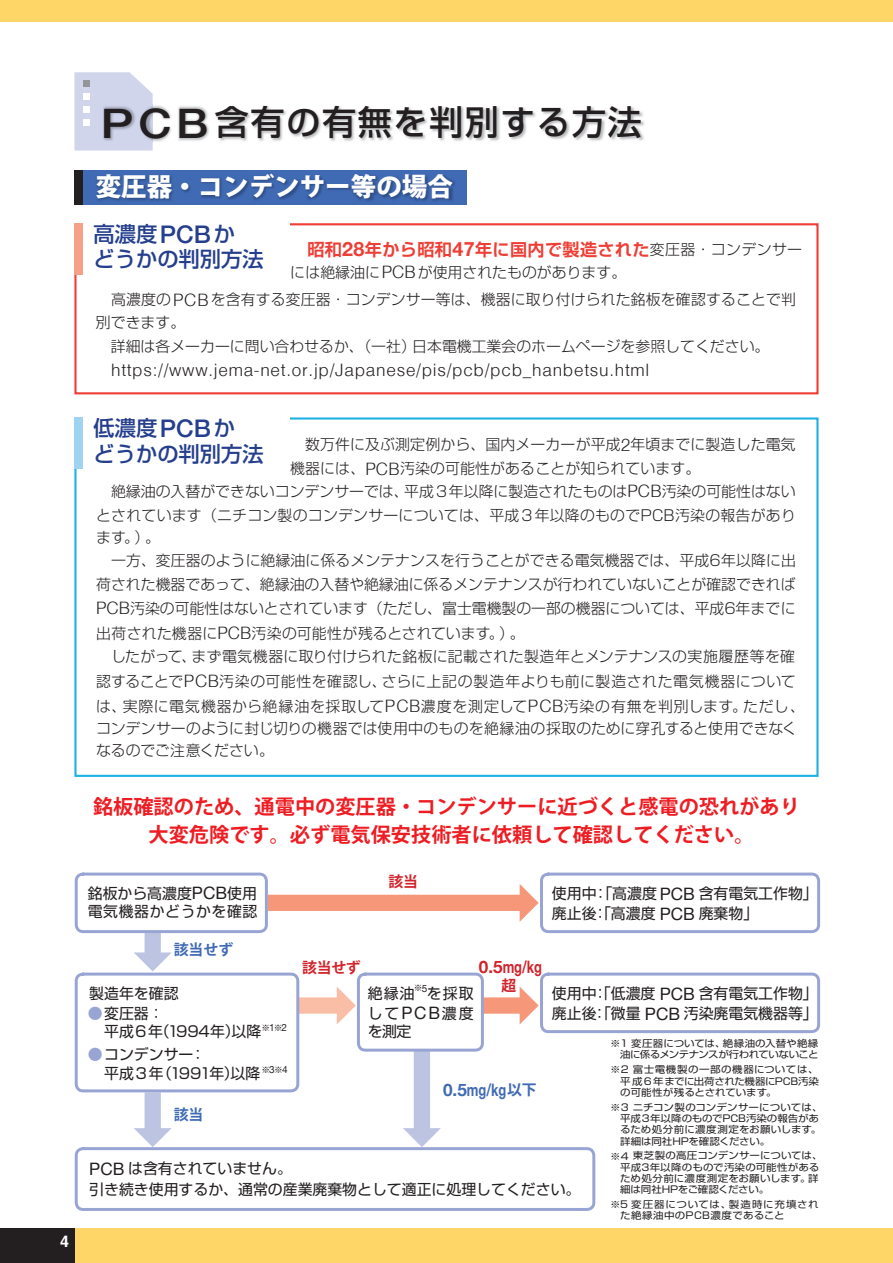
<style>
.page{position:relative;width:893px;height:1263px;background:#fff}
.page>*{position:absolute;margin:0;border:0;box-sizing:border-box;transform-origin:0 0}
.t1{font:500 40.8px "Helvetica Neue LT Std";color:#231f20;scale:1.12 1}
.t2{font:500 34.05px "Shin Go Pro";letter-spacing:.05em;color:#231f20}
.t3{font:800 25.5px "Koz Go Pro";color:#fff}
.t4{font:500 21.3px/25.5px "Shin Go Pro";color:#253f8e}
.t5{font:700 20.25px/27.6px "Koz Go Pro";color:#ee1d23;text-align:center}
.t6{font:300 17.1px "Helvetica";letter-spacing:.045em;color:#231f20}
.t7{font:700 17.1px "Shin Go Pro De";letter-spacing:.02em;color:#ee3e35}
.t8{font:700 17.1px "Helvetica Neue";color:#406ab4}
.t9{font:700 17.1px "Helvetica Neue";color:#d1232a}
.t10{font:700 15.9px "Helvetica";color:#fff}
.t11{font:300 14.85px/27.2px "Shin Go Pro";letter-spacing:.005em;color:#231f20}
.t12{font:14.85px/20.2px "Shin Go Pro";color:#231f20}
.t13{font:300 14.85px/25px "Shin Go Pro";letter-spacing:.03em;color:#231f20}
.t14{font:14.85px/18.6px "Shin Go Pro";letter-spacing:.04em;color:#231f20}
.t15{font:14.85px/20.5px "Shin Go Pro";letter-spacing:.075em;color:#231f20}
.t16{font:700 14.85px "Koz Go Pro";letter-spacing:-.015em;color:#d1232a}
.t17{font:700 14.85px "Koz Go Pro";color:#406ab4}
.t18{font:9.6px/11.2px "Shin Go Pro";color:#231f20;scale:1.09 1}
.t19{font:9.6px/11.2px "Shin Go Pro";letter-spacing:-.04em;color:#231f20;text-align:right;scale:1.09 1}
.t20{font:9.6px/11.2px "Shin Go Pro";letter-spacing:.05em;color:#231f20;scale:1.09 1}
.t21{font:8.7px "Shin Go Pro";color:#231f20}
.s1{font-family:"Helvetica Neue LT Std";font-size:40.8px}
.s2{font-family:"Helvetica Neue LT Std";font-size:24.45px}
.s3{font-family:"Helvetica Neue";font-size:19.65px}
.s4{font-family:"Shin Go Pro";font-weight:300;font-size:14.85px;color:#231f20}
.s5{font-family:"Helvetica";font-size:17.1px}
.s6{font-family:"Helvetica Neue";font-size:17.1px}
.s7{color:#98a4d3}
.s8{font-family:"Helvetica Neue";font-size:10.05px}
.s9{font-family:"Koz Go Pro";font-size:14.85px}
</style>
<div class="page">
<div style="left:0;top:1229px;width:893px;height:34px;background:#fed667"></div>
<div style="left:0;top:0;width:893px;height:21px;background:#fed667"></div>
<div style="left:0;top:1229px;width:74px;height:34px;background:#231f20"></div>
<svg style="left:74px;top:72px;width:79px;height:79px;background:#d4d8ec"></svg>
<div style="left:83px;top:80px;width:6px;height:7px;background:#939598"></div>
<div style="left:83px;top:93px;width:6px;height:7px;background:#fff"></div>
<div style="left:83px;top:106px;width:6px;height:7px;background:#fff"></div>
<div style="left:83px;top:119px;width:6px;height:7px;background:#fff"></div>
<svg style="left:268px;top:884px;width:271px;height:38px"></svg>
<svg style="left:299px;top:986px;width:57px;height:38px"></svg>
<svg style="left:134px;top:933px;width:38px;height:38px"></svg>
<svg style="left:134px;top:1092px;width:38px;height:55px"></svg>
<svg style="left:403px;top:1051px;width:38px;height:96px"></svg>
<svg style="left:484px;top:986px;width:55px;height:38px"></svg>
<div style="left:75px;top:1147px;width:520px;height:64px;border:3px solid #98a4d3;border-radius:7px"></div>
<div style="left:74px;top:223px;width:745px;height:171px;border:2px solid #ee3e35"></div>
<div style="left:74px;top:417px;width:745px;height:360px;border:2px solid #1fb0e6"></div>
<img style="left:103px;top:104px;width:542px;height:38px">
<div style="left:74px;top:170px;width:393px;height:34px;background:#406ab4"></div>
<img style="left:96px;top:175px;width:359px;height:26px">
<div style="left:74px;top:170px;width:9px;height:34px;background:#231f20"></div>
<div style="left:67px;top:216px;width:223px;height:54px;background:#fff"></div>
<div style="left:67px;top:410px;width:223px;height:54px;background:#fff"></div>
<div style="left:74px;top:223px;width:9px;height:51px;background:#f7a088"></div>
<div style="left:74px;top:417px;width:9px;height:51px;background:#9ed3f1"></div>
<div style="left:75px;top:972px;width:224px;height:120px;border:3px solid #98a4d3;border-radius:7px"></div>
<div style="left:540px;top:972px;width:280px;height:61px;border:3px solid #98a4d3;border-radius:7px"></div>
<div style="left:540px;top:872px;width:280px;height:61px;border:3px solid #98a4d3;border-radius:7px"></div>
<div style="left:75px;top:872px;width:193px;height:61px;border:3px solid #98a4d3;border-radius:7px"></div>
<div style="left:357px;top:972px;width:127px;height:79px;border:3px solid #98a4d3;border-radius:7px"></div>
<p class="t10" style="left:60px;top:1231px;width:10px">4</p>
<h2 class="t2" style="left:101px;top:94px;width:543px"><span class="s1">PC</span> 含有の有無を判別する方法</h2>
<h3 class="t3" style="left:96px;top:170px;width:359px">変圧器・コンデンサー等の場合</h3>
<h1 class="t1" style="left:176px;top:99px;width:30px">B</h1>
<h3 class="t4" style="left:94px;top:219px;width:172px">高濃度<span class="s2">PCB</span>か<br>どうかの判別方法</h3>
<p class="t7" style="left:290px;top:235px;width:513px">　昭和<span class="s3">28</span>年から昭和<span class="s3">47</span>年に国内で製造された<span class="s4">変圧器・コンデンサー</span></p>
<p class="t11" style="left:96px;top:257px;width:701px;text-indent:194px">には絶縁油に<span class="s5">PCB</span>が使用されたものがあります。<br>　高濃度の<span class="s5">PCB</span>を含有する変圧器・コンデンサー等は、機器に取り付けられた銘板を確認することで判</p>
<p class="t11" style="left:96px;top:309px;width:675px;line-height:23.4px">別できます。<br>　詳細は各メーカーに問い合わせるか、（一社）日本電機工業会のホームページを参照してください。</p>
<p class="t6" style="left:111px;top:359px;width:540px">https://www.jema-net.or.jp/Japanese/pis/pcb/pcb_hanbetsu.html</p>
<h3 class="t4" style="left:94px;top:413px;width:172px">低濃度<span class="s2">PCB</span>か<br>どうかの判別方法</h3>
<p class="t11" style="left:305px;top:429px;width:492px">数万件に及ぶ測定例から、国内メーカーが平成<span class="s5">2</span>年頃までに製造した電気</p>
<p class="t11" style="left:290px;top:453px;width:412px">機器には、<span class="s5">PCB</span>汚染の可能性があることが知られています。</p>
<p class="t11" style="left:111px;top:476px;width:686px">絶縁油の入替ができないコンデンサーでは、平成３年以降に製造されたものは<span class="s5">PCB</span>汚染の可能性はない</p>
<p class="t11" style="left:96px;top:500px;width:701px">とされています（ニチコン製のコンデンサーについては、平成３年以降のものでPCB汚染の報告があり</p>
<p class="t11" style="left:96px;top:522px;width:65px">ます。）。</p>
<p class="t11" style="left:111px;top:545px;width:686px">一方、変圧器のように絶縁油に係るメンテナンスを行うことができる電気機器では、平成6年以降に出</p>
<p class="t11" style="left:96px;top:569px;width:701px">荷された機器であって、絶縁油の入替や絶縁油に係るメンテナンスが行われていないことが確認できれば</p>
<p class="t11" style="left:96px;top:593px;width:701px"><span class="s5">PCB</span>汚染の可能性はないとされています（ただし、富士電機製の一部の機器については、平成6年までに</p>
<p class="t11" style="left:96px;top:618px;width:430px">出荷された機器に<span class="s5">PCB</span>汚染の可能性が残るとされています。）。</p>
<p class="t13" style="left:96px;top:642px;width:710px">　したがって、まず電気機器に取り付けられた銘板に記載された製造年とメンテナンスの実施履歴等を確認することで<span class="s5">PCB</span>汚染の可能性を確認し、さらに上記の製造年よりも前に製造された電気機器については、実際に電気機器から絶縁油を採取して<span class="s5">PCB</span>濃度を測定して<span class="s5">PCB</span>汚染の有無を判別します。ただし、</p>
<p class="t11" style="left:96px;top:715px;width:702px;line-height:22.4px">コンデンサーのように封じ切りの機器では使用中のものを絶縁油の採取のために穿孔すると使用できなくなるのでご注意ください。</p>
<h3 class="t5" style="left:93px;top:794px;width:708px">銘板確認のため、通電中の変圧器・コンデンサーに近づくと感電の恐れがあり大変危険です。必ず電気保安技術者に依頼して確認してください。</h3>
<p class="t14" style="left:88px;top:882px;width:171px">銘板から高濃度<span class="s6">PCB</span>使用電気機器かどうかを確認</p>
<p class="t17" style="left:174px;top:940px;width:61px">該当せず</p>
<p class="t12" style="left:89px;top:981px;width:91px">製造年を確認</p>
<p class="t12" style="left:104px;top:1003px;width:184px;line-height:17.9px;text-indent:-16px"><span class="s7">●</span>変圧器：<br>平成６年（1994年）以降<sup>※</sup><sup>1</sup><sup>※</sup><sup>2</sup></p>
<p class="t21" style="left:261px;top:1062px;width:28px">※<span class="s8">3</span>※<span class="s8">4</span></p>
<p class="t12" style="left:104px;top:1042px;width:158px;line-height:19.5px;text-indent:-16px"><span class="s7">●</span>コンデンサー：<br>平成３年（1991年）以降</p>
<p class="t16" style="left:388px;top:872px;width:31px">該当</p>
<p class="t12" style="left:552px;top:881px;width:267px">使用中：「高濃度 <span class="s6">PCB</span> 含有電気工作物」廃止後：「高濃度 <span class="s6">PCB</span> 廃棄物」</p>
<p class="t16" style="left:302px;top:958px;width:60px">該当せず</p>
<p class="t9" style="left:479px;top:956px;width:65px">0.5mg/kg</p>
<p class="t16" style="left:502px;top:976px;width:16px">超</p>
<p class="t21" style="left:414px;top:981px;width:15px">※<span class="s8">5</span></p>
<p class="t15" style="left:368px;top:981px;width:107px">絶縁油 を採取して<span class="s6">PCB</span>濃度</p>
<p class="t12" style="left:368px;top:1020px;width:45px">を測定</p>
<p class="t8" style="left:443px;top:1079px;width:95px">0.5mg/kg<span class="s9">以下</span></p>
<p class="t12" style="left:552px;top:981px;width:267px">使用中：「低濃度 <span class="s6">PCB</span> 含有電気工作物」廃止後：「微量 <span class="s6">PCB</span> 汚染廃電気機器等」</p>
<p class="t19" style="left:610px;top:1037px;width:193px">※1 変圧器については、絶縁油の入替や絶縁油に係るメンテナンスが行われていないこと</p>
<p class="t18" style="left:620px;top:1063px;width:184px;text-align:justify;text-indent:-10px">※2 富士電機製の一部の機器については、平成6年までに出荷された機器にPCB汚染の可能性が残るとされています。</p>
<p class="t17" style="left:174px;top:1105px;width:31px">該当</p>
<p class="t12" style="left:89px;top:1157px;width:493px"><span class="s6">PCB</span> は含有されていません。<br>引き続き使用するか、通常の産業廃棄物として適正に処理してください。</p>
<p class="t18" style="left:620px;top:1100px;width:187px;text-indent:-10px">※3 ニチコン製のコンデンサーについては、平成３年以降のものでPCB汚染の報告があるため処分前に濃度測定をお願いします。詳細は同社HPを確認ください。</p>
<p class="t18" style="left:620px;top:1149px;width:187px;text-indent:-10px">※4 東芝製の高圧コンデンサーについては、平成3年以降のもので汚染の可能性があるため処分前に濃度測定をお願いします。詳細は同社HPをご確認ください。</p>
<p class="t20" style="left:620px;top:1198px;width:184px;text-indent:-10px">※5 変圧器については、製造時に充填された絶縁油中のPCB濃度であること</p>
</div>
